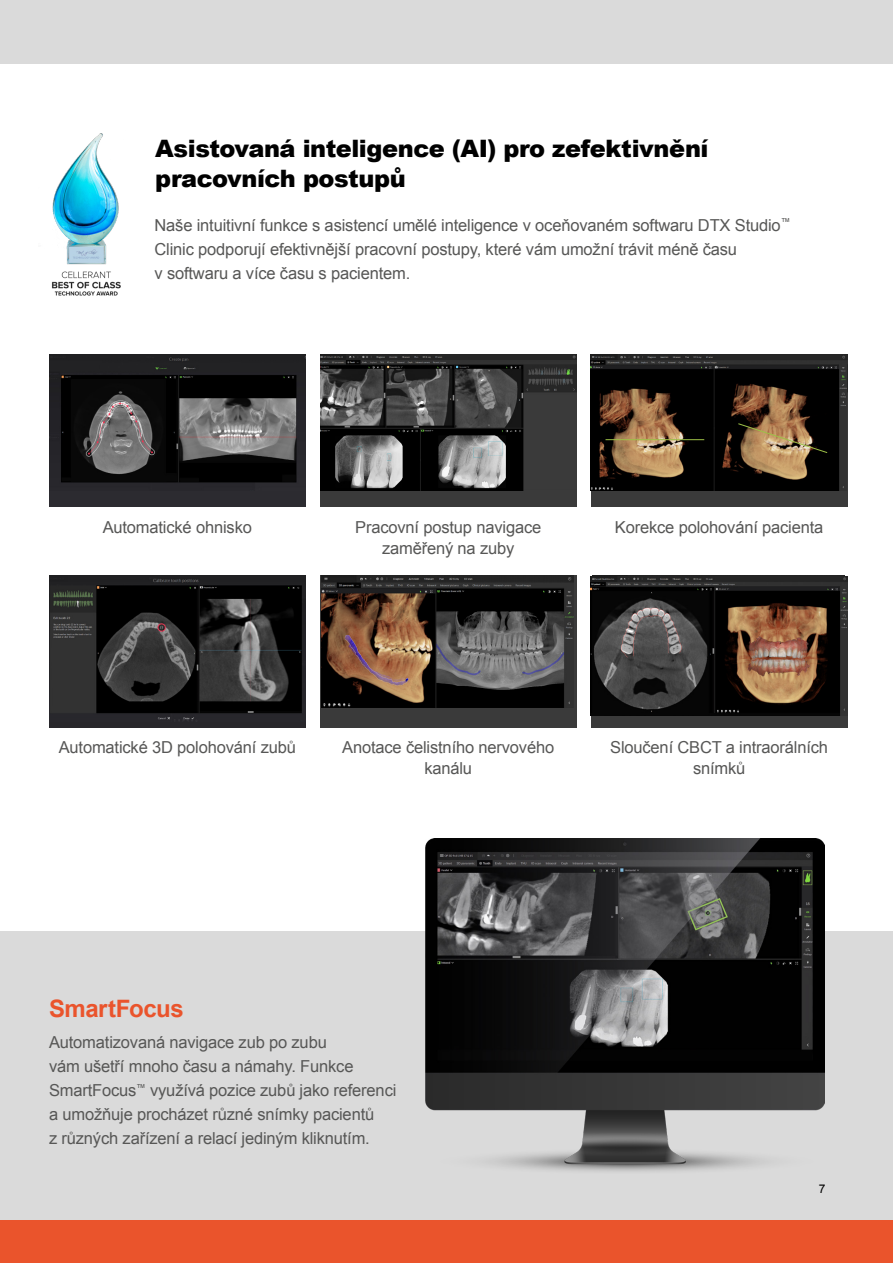
<style>
.page{position:relative;width:893px;height:1263px;background:#fff}
.page>*{position:absolute;margin:0;border:0;box-sizing:border-box;transform-origin:0 0}
.Level_4_Intro{font:900 24px/30px "Arial";letter-spacing:-.02em;color:#000}
.Head_three{font:700 24px "Arial";letter-spacing:-.02em;color:#ea542c}
.Body_Copy{font:16.5px/24px "Arial";letter-spacing:-.01em;color:#575756;text-align:center}
.t1{font:12px "Arial";color:#000}
</style>
<div class="page">
<div style="left:0;top:1220px;width:893px;height:43px;background:#ea542c"></div>
<div style="left:0;top:0;width:893px;height:64px;background:#dadada"></div>
<div style="left:0;top:931px;width:893px;height:289px;background:#dadada"></div>
<div style="left:49px;top:354px;width:257px;height:152px;background:#2c2b30"></div>
<img style="left:49px;top:354px;width:257px;height:129px">
<div style="left:49px;top:576px;width:257px;height:152px;background:#28272b"></div>
<img style="left:49px;top:576px;width:256px;height:145px">
<div style="left:320px;top:354px;width:257px;height:152px;background:#3a3a3a"></div>
<img style="left:320px;top:354px;width:256px;height:137px">
<div style="left:591px;top:354px;width:257px;height:152px;background:#3a3a3a"></div>
<img style="left:591px;top:354px;width:256px;height:137px">
<div style="left:320px;top:576px;width:257px;height:152px;background:#3a3a3a"></div>
<img style="left:321px;top:576px;width:252px;height:131px">
<div style="left:591px;top:576px;width:256px;height:151px;background:#3a3a3a"></div>
<hr style="left:605px;top:439px;width:99px;height:1px;background:#9dc047">
<svg style="left:737px;top:423px;width:91px;height:31px;background:#806646"></svg>
<img style="left:591px;top:577px;width:256px;height:139px">
<img style="left:425px;top:838px;width:400px;height:334px">
<img style="left:52px;top:133px;width:69px;height:163px">
<p class="Level_4_Intro" style="left:155px;top:133px;width:555px">Asistovaná inteligence (AI) pro zefektivnění pracovních postupů</p>
<p class="Body_Copy" style="left:155px;top:213px;width:637px;text-align:left">Naše intuitivní funkce s asistencí umělé inteligence v oceňovaném softwaru DTX Studio<sup>™<br></sup>Clinic podporují efektivnější pracovní postupy, které vám umožní trávit méně času<br>v softwaru a více času s pacientem.</p>
<p class="Body_Copy" style="left:103px;top:515px;width:151px">Automatické ohnisko</p>
<p class="Body_Copy" style="left:355px;top:517px;width:188px;line-height:21px">Pracovní postup navigace zaměřený na zuby</p>
<p class="Body_Copy" style="left:615px;top:515px;width:210px">Korekce polohování pacienta</p>
<p class="Body_Copy" style="left:59px;top:736px;width:239px">Automatické 3D polohování zubů</p>
<p class="Body_Copy" style="left:342px;top:737px;width:213px;line-height:21px">Anotace čelistního nervového kanálu</p>
<p class="Body_Copy" style="left:610px;top:737px;width:219px;line-height:21px">Sloučení CBCT a intraorálních snímků</p>
<p class="Head_three" style="left:49px;top:993px;width:136px">SmartFocus</p>
<p class="Body_Copy" style="left:49px;top:1030px;width:349px;text-align:left">Automatizovaná navigace zub po zubu<br>vám ušetří mnoho času a námahy. Funkce SmartFocus<sup>™</sup> využívá pozice zubů jako referenci a umožňuje procházet různé snímky pacientů<br>z různých zařízení a relací jediným kliknutím.</p>
<p class="t1" style="left:819px;top:1181px;width:8px">7</p>
</div>
